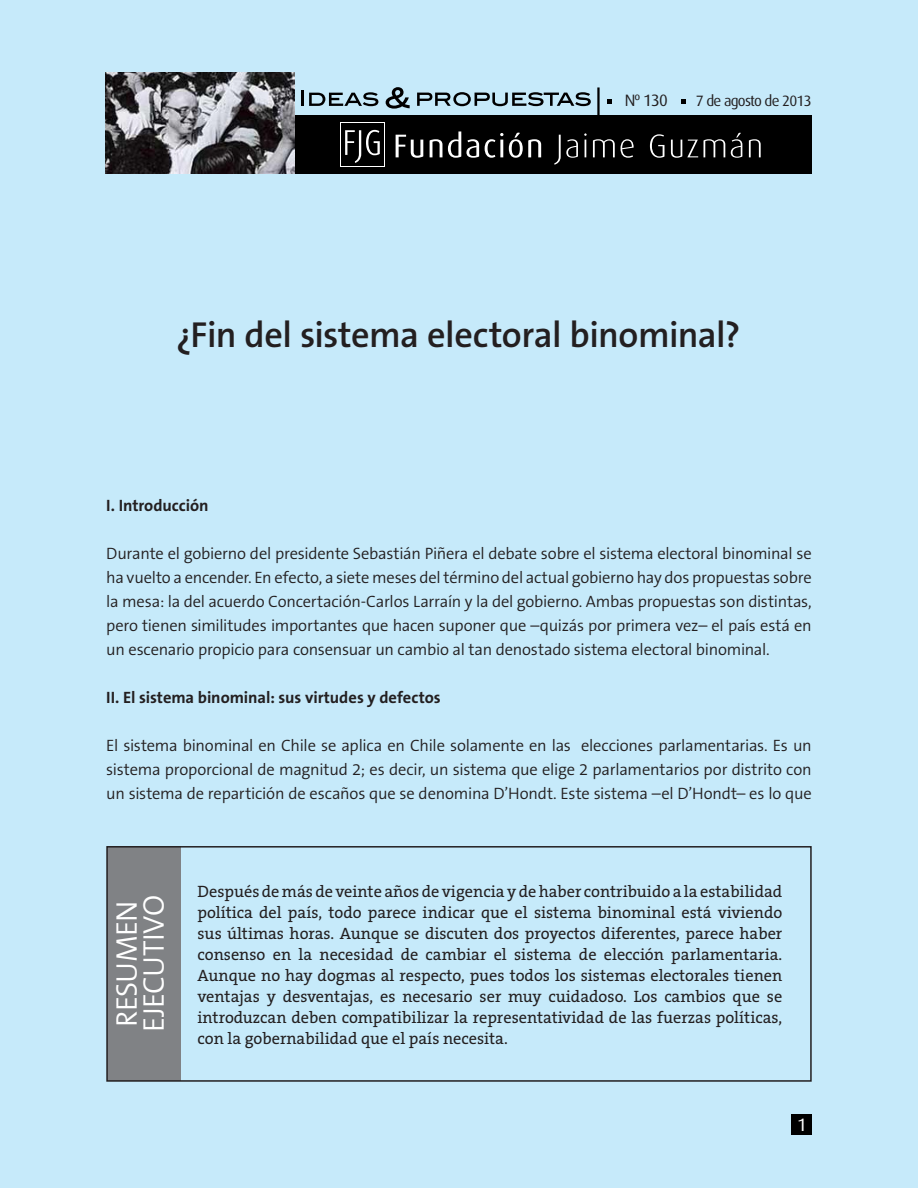
<style>
.page{position:relative;width:918px;height:1188px;background:#c6eafa}
.page>*{position:absolute;margin:0;border:0;box-sizing:border-box;transform-origin:0 0}
.Título_1{font:600 36.3px "The Sans B6";letter-spacing:-.015em;color:#231f20}
.t1{font:300 30px "The Sans B4";letter-spacing:-.02em;color:#fff}
.t2{font:18px "Dax";color:#fff}
.t3{font:300 16.5px/24px "The Sans B4";letter-spacing:-.01em;color:#231f20;text-align:justify}
.t4{font:16.5px/21px "The Serif B5 Plain";color:#231f20;text-align:justify}
.t5{font:700 16.5px "The Sans B7";letter-spacing:-.005em;color:#231f20}
.t6{font:16.5px "Dax";color:#231f20}
.t7{font:15px "Dax";letter-spacing:-.05em;color:#231f20}
</style>
<div class="page">
<div style="left:107px;top:847px;width:73px;height:234px;background:#808285"></div>
<div style="left:106px;top:846px;width:706px;height:236px;border:2px solid #231f20"></div>
<div style="left:290px;top:115px;width:522px;height:59px;background:#000"></div>
<img style="left:106px;top:72px;width:188px;height:102px">
<hr style="left:597px;top:87px;width:3px;height:28px;background:#000">
<svg style="left:302px;top:90px;width:76px;height:16px"></svg>
<svg style="left:417px;top:92px;width:174px;height:14px"></svg>
<svg style="left:386px;top:87px;width:24px;height:22px"></svg>
<svg style="left:608px;top:99px;width:4px;height:4px"></svg>
<svg style="left:682px;top:99px;width:4px;height:4px"></svg>
<div style="left:792px;top:1115px;width:20px;height:20px;background:#000"></div>
<svg style="left:340px;top:123px;width:45px;height:44px"></svg>
<div style="left:341px;top:124px;width:43px;height:42px;background:#000"></div>
<svg style="left:345px;top:130px;width:35px;height:33px"></svg>
<svg style="left:396px;top:131px;width:365px;height:34px"></svg>
<p class="t6" style="left:625px;top:91px;width:45px">Nº 130</p>
<p class="t7" style="left:696px;top:92px;width:117px">7 de agosto de 2013</p>
<p class="Título_1" style="left:176px;top:316px;width:566px">¿Fin del sistema electoral binominal?</p>
<p class="t5" style="left:106px;top:496px;width:104px">I. Introducción</p>
<p class="t3" style="left:106px;top:542px;width:707px">Durante el gobierno del presidente Sebastián Piñera el debate sobre el sistema electoral binominal se ha vuelto a encender. En efecto, a siete meses del término del actual gobierno hay dos propuestas sobre la mesa: la del acuerdo Concertación-Carlos Larraín y la del gobierno. Ambas propuestas son distintas, pero tienen similitudes importantes que hacen suponer que –quizás por primera vez– el país está en un escenario propicio para consensuar un cambio al tan denostado sistema electoral binominal.</p>
<p class="t5" style="left:106px;top:688px;width:336px">II. El sistema binominal: sus virtudes y defectos</p>
<p class="t3" style="left:106px;top:734px;width:707px">El sistema binominal en Chile se aplica en Chile solamente en las elecciones parlamentarias. Es un sistema proporcional de magnitud 2; es decir, un sistema que elige 2 parlamentarios por distrito con un sistema de repartición de escaños que se denomina D’Hondt. Este sistema –el D’Hondt– es lo que</p>
<p class="t1" style="left:111px;top:1027px;width:128px;rotate:-90deg">RESUMEN</p>
<p class="t1" style="left:138px;top:1032px;width:139px;rotate:-90deg">EJECUTIVO</p>
<p class="t4" style="left:198px;top:881px;width:586px">Después de más de veinte años de vigencia y de haber contribuido a la estabilidad política del país, todo parece indicar que el sistema binominal está viviendo sus últimas horas. Aunque se discuten dos proyectos diferentes, parece haber consenso en la necesidad de cambiar el sistema de elección parlamentaria.<br>Aunque no hay dogmas al respecto, pues todos los sistemas electorales tienen ventajas y desventajas, es necesario ser muy cuidadoso. Los cambios que se introduzcan deben compatibilizar la representatividad de las fuerzas políticas, con la gobernabilidad que el país necesita.</p>
<p class="t2" style="left:797px;top:1115px;width:11px">1</p>
</div>
